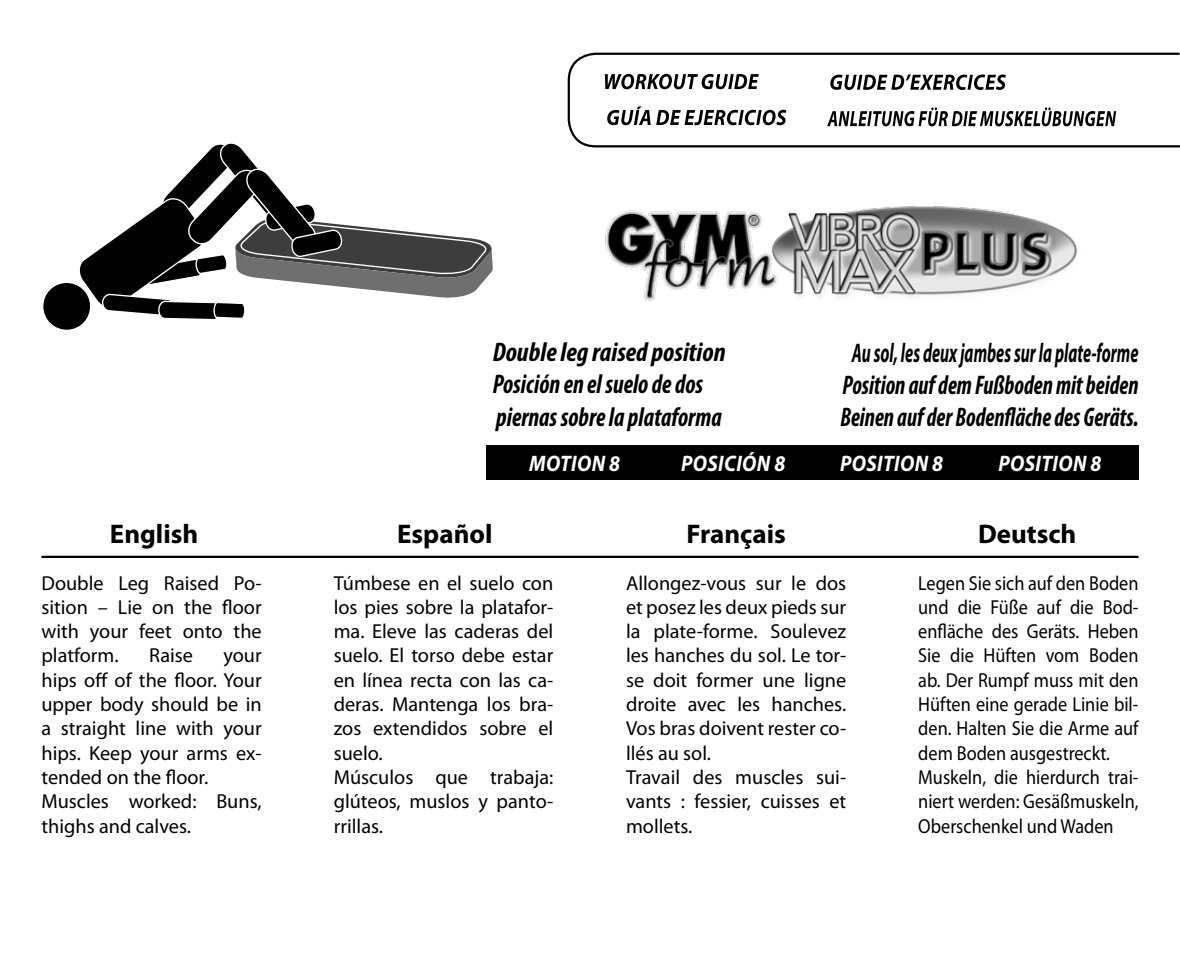
<style>
.page{position:relative;width:1180px;height:957px;background:#fff}
.page>*{position:absolute;margin:0;border:0;box-sizing:border-box;transform-origin:0 0}
.t1{font:italic 700 condensed 27px/32.4px "Myriad Pro";color:#000}
.t2{font:italic 700 condensed 27px/32.4px "Myriad Pro";color:#000;scale:.85 1}
.t3{font:italic 700 27px "Myriad Pro";color:#000;scale:.6 1}
.t4{font:700 27px "Myriad Pro";color:#000}
.t5{font:italic 700 22.5px "Myriad Pro";letter-spacing:.02em;color:#fff;scale:.9 1}
.t6{font:20.25px/24.3px "Myriad Pro";color:#000}
.t7{font:20.25px/24.3px "Myriad Pro";color:#000;scale:.9 1}
</style>
<div class="page">
<div style="left:486px;top:445px;width:652px;height:34px;background:#000"></div>
<hr style="left:41px;top:556px;width:1097px;height:2px;background:#000">
<svg style="left:567px;top:52px;width:613px;height:96px"></svg>
<svg style="left:605px;top:74px;width:154px;height:15px"></svg>
<svg style="left:607px;top:106px;width:179px;height:19px"></svg>
<svg style="left:830px;top:74px;width:176px;height:16px"></svg>
<svg style="left:827px;top:107px;width:289px;height:19px"></svg>
<img style="left:605px;top:206px;width:472px;height:95px">
<svg style="left:43px;top:143px;width:450px;height:187px"></svg>
<h1 class="t4" style="left:110px;top:517px;width:90px">English</h1>
<p class="t6" style="left:41px;top:570px;width:222px;text-align:justify">Double Leg Raised Po&shy;sition – Lie on the floor with your feet onto the platform.</p>
<p class="t6" style="left:149px;top:643px;width:45px">Raise</p>
<p class="t6" style="left:41px;top:643px;width:222px;text-indent:182px">your hips off of the floor. Your upper body should be in a straight line with your hips. Keep your arms ex&shy;tended on the floor.<br>Muscles worked: Buns, thighs and calves.</p>
<h1 class="t1" style="left:493px;top:335px;width:234px">Double leg raised position<br>Posición en el suelo de dos piernas sobre la plataforma</h1>
<h1 class="t3" style="left:852px;top:335px;width:479px">Au sol, les deux jambes sur la plate-forme</h1>
<h1 class="t2" style="left:840px;top:368px;width:352px">Position auf dem Fußboden mit beiden<br>Beinen auf der Bodenfläche des Geräts.</h1>
<h1 class="t4" style="left:397px;top:517px;width:97px">Español</h1>
<p class="t5" style="left:529px;top:449px;width:103px">MOTION 8</p>
<p class="t5" style="left:681px;top:449px;width:117px">POSICIÓN 8</p>
<p class="t5" style="left:840px;top:448px;width:116px">POSITION 8</p>
<p class="t5" style="left:998px;top:448px;width:116px">POSITION 8</p>
<h1 class="t4" style="left:686px;top:517px;width:101px">Français</h1>
<h1 class="t4" style="left:978px;top:517px;width:100px">Deutsch</h1>
<p class="t6" style="left:334px;top:570px;width:221px">Túmbese en el suelo con los pies sobre la platafor&shy;ma. Eleve las caderas del suelo. El torso debe estar en línea recta con las ca&shy;deras. Mantenga los bra&shy;zos extendidos sobre el suelo.<br>Músculos que trabaja: glúteos, muslos y panto&shy;rrillas.</p>
<p class="t6" style="left:626px;top:570px;width:222px">Allongez-vous sur le dos et posez les deux pieds sur la plate-forme. Soulevez les hanches du sol. Le tor&shy;se doit former une ligne droite avec les hanches.<br>Vos bras doivent rester co&shy;llés au sol.<br>Travail des muscles sui&shy;vants : fessier, cuisses et mollets.</p>
<p class="t7" style="left:918px;top:570px;width:246px">Legen Sie sich auf den Boden und die Füße auf die Bod&shy;enfläche des Geräts. Heben<br>Sie die Hüften vom Boden ab. Der Rumpf muss mit den<br>Hüften eine gerade Linie bil&shy;den. Halten Sie die Arme auf dem Boden ausgestreckt.<br>Muskeln, die hierdurch trai&shy;niert werden: Gesäßmuskeln,<br>Oberschenkel und Waden</p>
</div>
